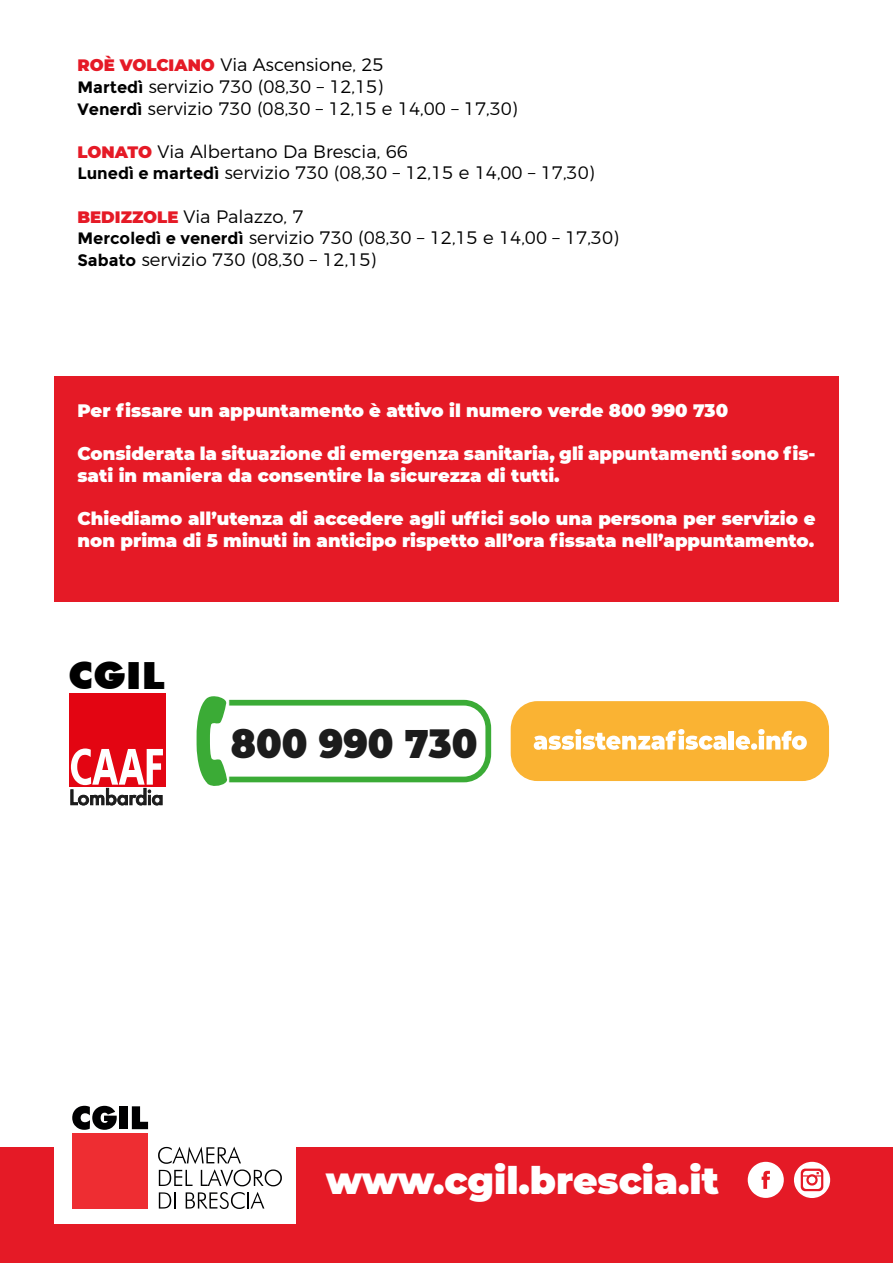
<style>
.page{position:relative;width:893px;height:1263px;background:#fff}
.page>*{position:absolute;margin:0;border:0;box-sizing:border-box;transform-origin:0 0}
.t1{font:55.5px "socialtype";color:#fff}
.t2{font:900 39.9px "Montserrat";color:#1c1c1c;scale:.93 1}
.t3{font:900 37.5px "Montserrat";color:#fff}
.t4{font:900 37.5px "Futura BT";color:#000;scale:1.05 1}
.t5{font:900 18px/21.6px "Montserrat";color:#fff}
.t6{font:300 18px "Montserrat";color:#000}
.s1{font-weight:900;font-size:16.5px;color:#e51a26}
.s2{font-weight:700;font-size:16.5px}
</style>
<div class="page">
<div style="left:0;top:1148px;width:893px;height:115px;background:#e51a26"></div>
<div style="left:54px;top:1104px;width:241px;height:119px;background:#fff"></div>
<div style="left:73px;top:1133px;width:75px;height:75px;background:#ee2d32"></div>
<svg style="left:72px;top:1106px;width:45px;height:24px"></svg>
<div style="left:119px;top:1106px;width:9px;height:23px;background:#000001"></div>
<svg style="left:132px;top:1106px;width:16px;height:23px"></svg>
<svg style="left:158px;top:1146px;width:124px;height:40px"></svg>
<svg style="left:159px;top:1192px;width:17px;height:16px"></svg>
<svg style="left:186px;top:1192px;width:78px;height:17px"></svg>
<div style="left:54px;top:377px;width:785px;height:225px;background:#e51a26"></div>
<div style="left:69px;top:694px;width:96px;height:93px;background:#e30512"></div>
<svg style="left:70px;top:748px;width:93px;height:58px"></svg>
<div style="left:511px;top:702px;width:317px;height:78px;background:#fab333;border-radius:27px"></div>
<div style="left:511px;top:701px;width:318px;height:80px;border:2px solid #fab333;border-radius:27px"></div>
<svg style="left:534px;top:729px;width:192px;height:21px"></svg>
<div style="left:729px;top:731px;width:5px;height:18px;background:#fff"></div>
<svg style="left:736px;top:729px;width:71px;height:21px"></svg>
<div style="left:200px;top:700px;width:291px;height:82px;border:6px solid #3bab36;border-radius:25px"></div>
<div style="left:194px;top:692px;width:35px;height:105px;background:#fff"></div>
<svg style="left:196px;top:696px;width:31px;height:90px"></svg>
<p class="t6" style="left:77px;top:51px;width:308px"><span class="s1">ROÈ VOLCIANO</span> Via Ascensione, 25</p>
<p class="t6" style="left:77px;top:73px;width:307px"><span class="s2">Martedì</span> servizio 730 (08,30 – 12,15)</p>
<p class="t6" style="left:77px;top:94px;width:442px"><span class="s2">Venerdì</span> servizio 730 (08,30 – 12,15 e 14,00 – 17,30)</p>
<p class="t6" style="left:77px;top:137px;width:332px"><span class="s1">LONATO</span> Via Albertano Da Brescia, 66</p>
<p class="t6" style="left:77px;top:159px;width:519px"><span class="s2">Lunedì e martedì</span> servizio 730 (08,30 – 12,15 e 14,00 – 17,30)</p>
<p class="t6" style="left:77px;top:202px;width:228px"><span class="s1">BEDIZZOLE</span> Via Palazzo, 7</p>
<p class="t6" style="left:77px;top:224px;width:543px"><span class="s2">Mercoledì e venerdì</span> servizio 730 (08,30 – 12,15 e 14,00 – 17,30)</p>
<p class="t6" style="left:77px;top:245px;width:300px"><span class="s2">Sabato</span> servizio 730 (08,30 – 12,15)</p>
<p class="t5" style="left:77px;top:399px;width:652px">Per fissare un appuntamento è attivo il numero verde 800 990 730</p>
<p class="t5" style="left:77px;top:442px;width:740px">Considerata la situazione di emergenza sanitaria, gli appuntamenti sono fis&shy;sati in maniera da consentire la sicurezza di tutti.</p>
<p class="t5" style="left:77px;top:507px;width:740px">Chiediamo all’utenza di accedere agli uffici solo una persona per servizio e non prima di 5 minuti in anticipo rispetto all’ora fissata nell’appuntamento.</p>
<h3 class="t4" style="left:68px;top:653px;width:93px">CGIL</h3>
<h2 class="t2" style="left:231px;top:714px;width:267px">800 990 730</h2>
<p class="t3" style="left:326px;top:1152px;width:395px">www.cgil.brescia.it</p>
<p class="t1" style="left:742px;top:1148px;width:94px">BV</p>
</div>
